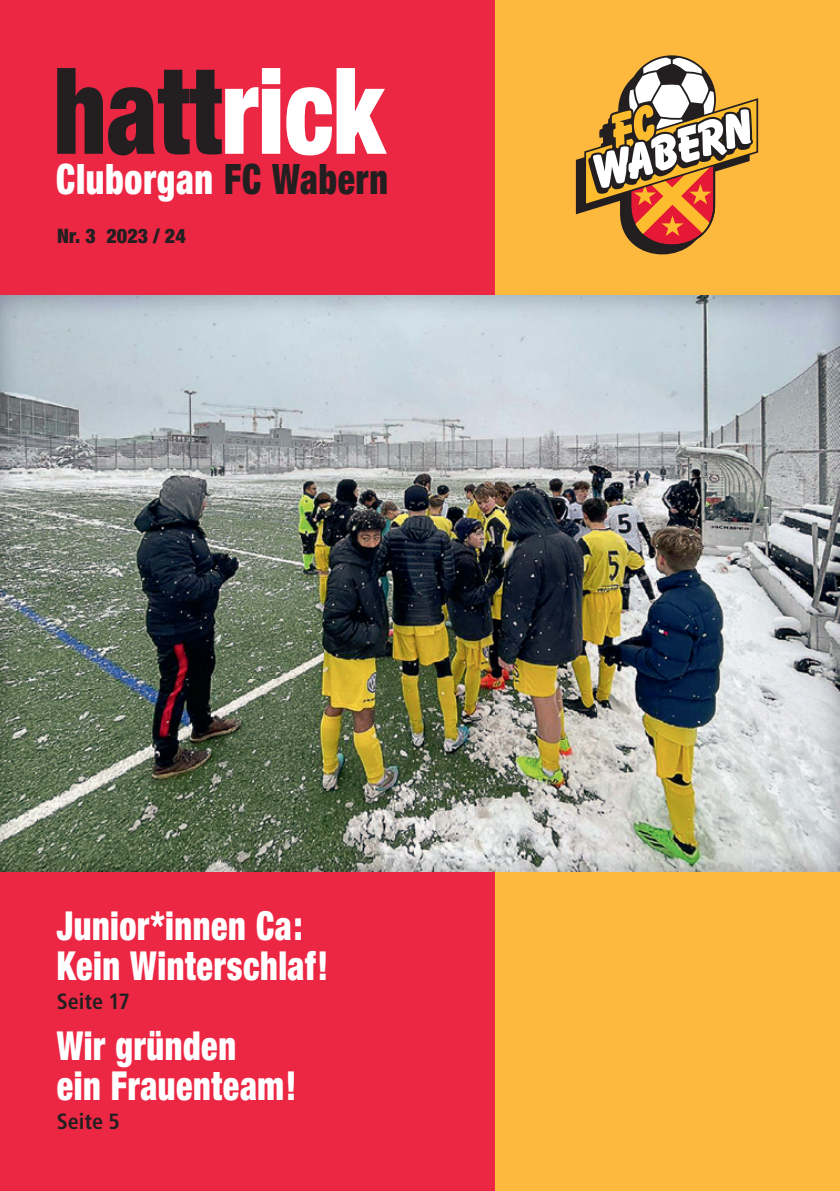
<style>
.page{position:relative;width:840px;height:1191px;background:#fff}
.page>*{position:absolute;margin:0;border:0;box-sizing:border-box;transform-origin:0 0}
.t1{font:900 condensed 120px "Helvetica Neue";color:#231f20;scale:.85 1}
.t2{font:900 condensed 42px "Helvetica Neue";letter-spacing:.02em;color:#fff;scale:.85 1}
.t3{font:900 condensed 40px/40px "Helvetica Neue";letter-spacing:.015em;color:#fff;scale:.85 1}
.t4{font:700 condensed 22px "Frutiger";color:#231f20}
.t5{font:900 condensed 20px "Helvetica Neue";letter-spacing:.005em;color:#231f20}
.s1{color:#fff}
.s2{color:#231f20}
</style>
<div class="page">
<div style="left:494px;top:0;width:345px;height:1191px;background:#fdb83e"></div>
<div style="left:0;top:0;width:494px;height:1191px;background:#ec2744"></div>
<svg style="left:575px;top:56px;width:182px;height:199px"></svg>
<img style="left:0;top:296px;width:839px;height:575px">
<h1 class="t1" style="left:53px;top:37px;width:390px">hatt<span class="s1">rick</span></h1>
<p class="t2" style="left:56px;top:153px;width:391px">Cluborgan <span class="s2">FC Wabern</span></p>
<p class="t5" style="left:57px;top:224px;width:130px">Nr. 3 2023 / 24</p>
<p class="t3" style="left:57px;top:905px;width:321px">Junior*innen Ca:<br>Kein Winterschlaf!</p>
<p class="t4" style="left:57px;top:988px;width:75px">Seite 17</p>
<p class="t3" style="left:57px;top:1025px;width:283px">Wir gründen<br>ein Frauenteam!</p>
<p class="t4" style="left:57px;top:1108px;width:65px">Seite 5</p>
</div>
